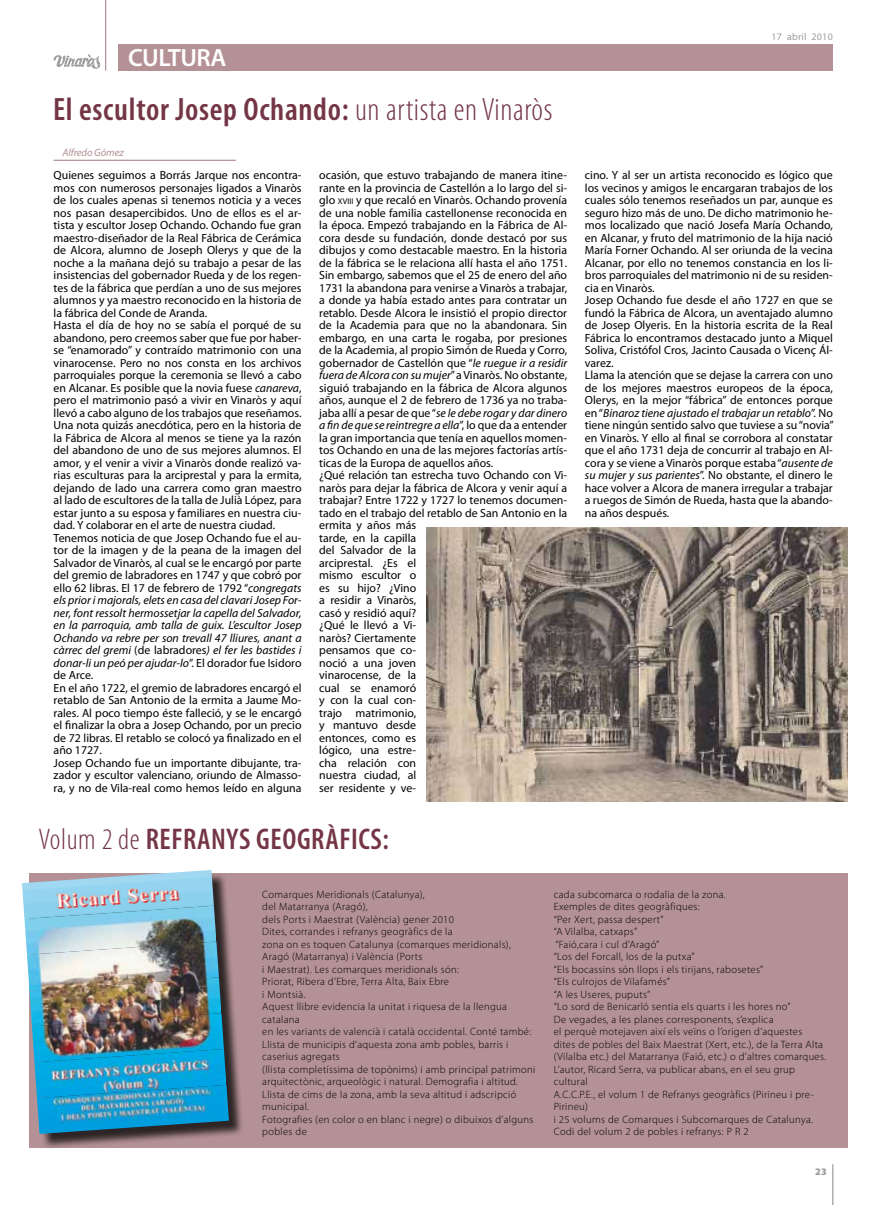
<style>
.page{position:relative;width:886px;height:1205px;background:#fff}
.page>*{position:absolute;margin:0;border:0;box-sizing:border-box;transform-origin:0 0}
.t1{font:600 condensed 32.5px "Myriad Pro";letter-spacing:.02em;color:#743647}
.t2{font:600 condensed 30px "Myriad Pro";letter-spacing:.02em;color:#743647}
.t3{font:600 25px "Myriad Pro";letter-spacing:-.02em;color:#fff}
.t4{font:11.88px/12.5px "Myriad Pro";color:#000}
.t5{font:300 10.62px/12.5px "Myriad Pro";letter-spacing:.03em;color:#000}
.t6{font:italic 10.62px "Myriad Pro";letter-spacing:-.01em;color:#b49194}
.t7{font:10px "Myriad Pro";letter-spacing:.025em;color:#9c9e9f}
.t8{font:900 10px "Myriad Pro";color:#9c9e9f}
.s1{font-weight:300}
.s2{font-style:italic}
.s3{font-size:8.38px}
</style>
<div class="page">
<hr style="left:832px;top:1164px;width:1px;height:41px;background:#9c9e9f">
<hr style="left:54px;top:160px;width:182px;height:1px;background:#b49194">
<div style="left:29px;top:873px;width:818px;height:274px;background:#b49194"></div>
<hr style="left:105px;top:0;width:1px;height:71px;background:#b49194">
<svg style="left:53px;top:54px;width:47px;height:15px"></svg>
<div style="left:119px;top:44px;width:714px;height:27px;background:#b49194"></div>
<div style="left:24px;top:872px;width:219px;height:276px;background:#000;opacity:.75"></div>
<img style="left:22px;top:870px;width:192px;height:41px">
<img style="left:24px;top:906px;width:192px;height:49px">
<img style="left:27px;top:941px;width:192px;height:49px">
<img style="left:29px;top:977px;width:192px;height:49px">
<img style="left:32px;top:1013px;width:192px;height:49px">
<img style="left:34px;top:1049px;width:192px;height:49px">
<img style="left:37px;top:1085px;width:192px;height:49px">
<img style="left:427px;top:527px;width:420px;height:274px">
<h3 class="t3" style="left:128px;top:42px;width:100px">CULTURA</h3>
<h1 class="t1" style="left:53px;top:89px;width:501px">El escultor Josep Ochando: <span class="s1">un artista en Vinaròs</span></h1>
<p class="t6" style="left:62px;top:145px;width:63px">Alfredo Gómez</p>
<p class="t7" style="left:771px;top:30px;width:63px">17 abril 2010</p>
<p class="t4" style="left:54px;top:169px;width:249px">Quienes seguimos a Borrás Jarque nos encontra&shy;mos con numerosos personajes ligados a Vinaròs de los cuales apenas si tenemos noticia y a veces nos pasan desapercibidos. Uno de ellos es el ar&shy;tista y escultor Josep Ochando. Ochando fue gran maestro-diseñador de la Real Fábrica de Cerámica de Alcora, alumno de Joseph Olerys y que de la noche a la mañana dejó su trabajo a pesar de las insistencias del gobernador Rueda y de los regen&shy;tes de la fábrica que perdían a uno de sus mejores alumnos y ya maestro reconocido en la historia de la fábrica del Conde de Aranda.<br>Hasta el día de hoy no se sabía el porqué de su abandono, pero creemos saber que fue por haber&shy;se “enamorado” y contraído matrimonio con una vinarocense. Pero no nos consta en los archivos parroquiales porque la ceremonia se llevó a cabo en Alcanar. Es posible que la novia fuese <span class="s2">canareva</span>, pero el matrimonio pasó a vivir en Vinaròs y aquí llevó a cabo alguno de los trabajos que reseñamos.<br>Una nota quizás anecdótica, pero en la historia de la Fábrica de Alcora al menos se tiene ya la razón del abandono de uno de sus mejores alumnos. El amor, y el venir a vivir a Vinaròs donde realizó va&shy;rias esculturas para la arciprestal y para la ermita, dejando de lado una carrera como gran maestro al lado de escultores de la talla de Julià López, para estar junto a su esposa y familiares en nuestra ciu&shy;dad. Y colaborar en el arte de nuestra ciudad.<br>Tenemos noticia de que Josep Ochando fue el au&shy;tor de la imagen y de la peana de la imagen del Salvador de Vinaròs, al cual se le encargó por parte del gremio de labradores en 1747 y que cobró por ello 62 libras. El 17 de febrero de 1792 “<span class="s2">congregats els prior i majorals, elets en casa del clavari Josep For&shy;ner, font ressolt hermossetjar la capella del Salvador, en la parroquia, amb talla de guix. L’escultor Josep Ochando va rebre per son trevall 47 lliures, anant a càrrec del gremi</span> (de labradores<span class="s2">) el fer les bastides i donar-li un peó per ajudar-lo</span>”. El dorador fue Isidoro de Arce.<br>En el año 1722, el gremio de labradores encargó el retablo de San Antonio de la ermita a Jaume Mo&shy;rales. Al poco tiempo éste falleció, y se le encargó el finalizar la obra a Josep Ochando, por un precio de 72 libras. El retablo se colocó ya finalizado en el año 1727.<br>Josep Ochando fue un importante dibujante, tra&shy;zador y escultor valenciano, oriundo de Almasso&shy;ra, y no de Vila-real como hemos leído en alguna</p>
<p class="t4" style="left:319px;top:169px;width:249px">ocasión, que estuvo trabajando de manera itine&shy;rante en la provincia de Castellón a lo largo del si&shy;glo <span class="s3">xviii</span> y que recaló en Vinaròs. Ochando provenía de una noble familia castellonense reconocida en la época. Empezó trabajando en la Fábrica de Al&shy;cora desde su fundación, donde destacó por sus dibujos y como destacable maestro. En la historia de la fábrica se le relaciona allí hasta el año 1751.<br>Sin embargo, sabemos que el 25 de enero del año 1731 la abandona para venirse a Vinaròs a trabajar, a donde ya había estado antes para contratar un retablo. Desde Alcora le insistió el propio director de la Academia para que no la abandonara. Sin embargo, en una carta le rogaba, por presiones de la Academia, al propio Simón de Rueda y Corro, gobernador de Castellón que “<span class="s2">le ruegue ir a residir fuera de Alcora con su mujer</span>” a Vinaròs. No obstante, siguió trabajando en la fábrica de Alcora algunos años, aunque el 2 de febrero de 1736 ya no traba&shy;jaba allí a pesar de que “<span class="s2">se le debe rogar y dar dinero a fin de que se reintregre a ella</span>”, lo que da a entender la gran importancia que tenía en aquellos momen&shy;tos Ochando en una de las mejores factorías artís&shy;ticas de la Europa de aquellos años.<br>¿Qué relación tan estrecha tuvo Ochando con Vi&shy;naròs para dejar la fábrica de Alcora y venir aquí a trabajar? Entre 1722 y 1727 lo tenemos documen&shy;tado en el trabajo del retablo de San Antonio en la ermita y años más<br>tarde, en la capilla<br>del Salvador de la<br>arciprestal. ¿Es el<br>mismo escultor o<br>es su hijo? ¿Vino<br>a residir a Vinaròs,<br>casó y residió aquí?<br>¿Qué le llevó a Vi-<br>naròs? Ciertamente<br>pensamos que co-<br>noció a una joven<br>vinarocense, de la<br>cual se enamoró<br>y con la cual con-<br>trajo matrimonio,<br>y mantuvo desde<br>entonces, como es<br>lógico, una estre-<br>cha relación con<br>nuestra ciudad, al<br>ser residente y ve-</p>
<p class="t4" style="left:585px;top:169px;width:250px">cino. Y al ser un artista reconocido es lógico que los vecinos y amigos le encargaran trabajos de los cuales sólo tenemos reseñados un par, aunque es seguro hizo más de uno. De dicho matrimonio he&shy;mos localizado que nació Josefa María Ochando, en Alcanar, y fruto del matrimonio de la hija nació María Forner Ochando. Al ser oriunda de la vecina Alcanar, por ello no tenemos constancia en los li&shy;bros parroquiales del matrimonio ni de su residen&shy;cia en Vinaròs.<br>Josep Ochando fue desde el año 1727 en que se fundó la Fábrica de Alcora, un aventajado alumno de Josep Olyeris. En la historia escrita de la Real Fábrica lo encontramos destacado junto a Miquel Soliva, Cristófol Cros, Jacinto Causada o Vicenç Ál&shy;varez.<br>Llama la atención que se dejase la carrera con uno de los mejores maestros europeos de la época, Olerys, en la mejor “fábrica” de entonces porque en “<span class="s2">Binaroz tiene ajustado el trabajar un retablo</span>”. No tiene ningún sentido salvo que tuviese a su “novia” en Vinaròs. Y ello al final se corrobora al constatar que el año 1731 deja de concurrir al trabajo en Al&shy;cora y se viene a Vinaròs porque estaba “<span class="s2">ausente de su mujer y sus parientes</span>”. No obstante, el dinero le hace volver a Alcora de manera irregular a trabajar a ruegos de Simón de Rueda, hasta que la abando&shy;na años después.</p>
<h2 class="t2" style="left:39px;top:821px;width:352px"><span class="s1">Volum 2 de</span> REFRANYS GEOGRÀFICS:</h2>
<p class="t5" style="left:262px;top:888px;width:275px">Comarques Meridionals (Catalunya),<br>del Matarranya (Aragó),<br>dels Ports i Maestrat (València) gener 2010<br>Dites, corrandes i refranys geogràfics de la<br>zona on es toquen Catalunya (comarques meridionals), Aragó (Matarranya) i València (Ports<br>i Maestrat). Les comarques meridionals són:<br>Priorat, Ribera d’Ebre, Terra Alta, Baix Ebre<br>i Montsià.<br>Aquest llibre evidencia la unitat i riquesa de la llengua catalana<br>en les variants de valencià i català occidental. Conté també:<br>Llista de municipis d’aquesta zona amb pobles, barris i caserius agregats<br>(llista completíssima de topònims) i amb principal patrimoni arquitectònic, arqueològic i natural. Demografia i altitud.<br>Llista de cims de la zona, amb la seva altitud i adscripció municipal.<br>Fotografies (en color o en blanc i negre) o dibuixos d’alguns pobles de</p>
<p class="t5" style="left:554px;top:888px;width:274px">cada subcomarca o rodalia de la zona.<br>Exemples de dites geogràfiques:<br>“Per Xert, passa despert”<br>“A Vilalba, catxaps”<br>“Faió,cara i cul d’Aragó”<br>“Los del Forcall, los de la putxa”<br>“Els bocassins són llops i els tirijans, rabosetes”<br>“Els culrojos de Vilafamés”<br>“A les Useres, puputs”<br>“Lo sord de Benicarló sentia els quarts i les hores no”<br>De vegades, a les planes corresponents, s’explica<br>el perquè motejaven així els veïns o l’origen d’aquestes dites de pobles del Baix Maestrat (Xert, etc.), de la Terra Alta (Vilalba etc.) del Matarranya (Faió, etc.) o d’altres comarques.<br>L’autor, Ricard Serra, va publicar abans, en el seu grup cultural<br>A.C.C.P.E., el volum 1 de Refranys geogràfics (Pirineu i pre-Pirineu)<br>i 25 volums de Comarques i Subcomarques de Catalunya.<br>Codi del volum 2 de pobles i refranys: P R 2</p>
<p class="t8" style="left:815px;top:1165px;width:13px">23</p>
</div>
